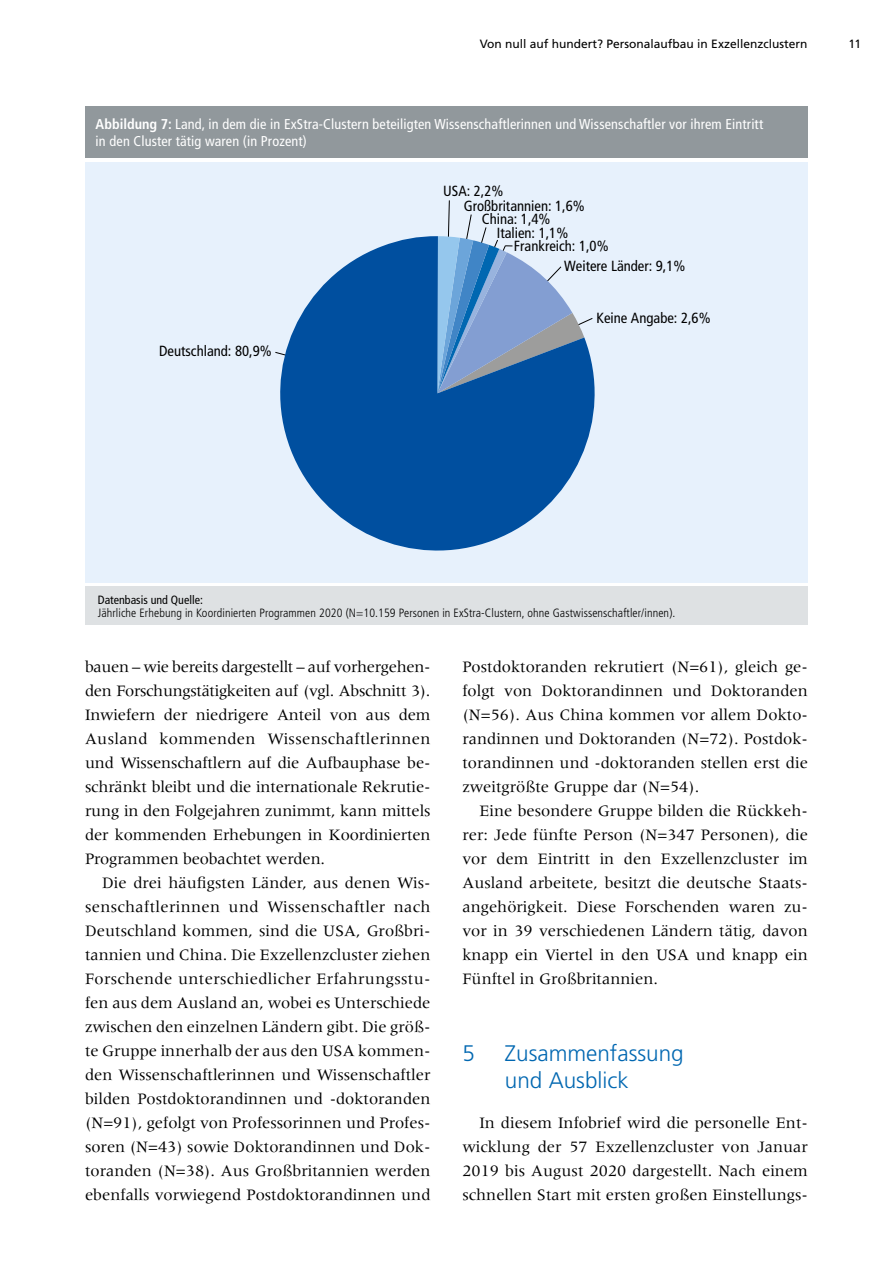
<style>
.page{position:relative;width:893px;height:1263px;background:#fff}
.page>*{position:absolute;margin:0;border:0;box-sizing:border-box;transform-origin:0 0}
.t1{font:300 22.5px/27px "Frutiger LT Std";color:#0067b1}
.t2{font:16.5px/24px "Meridien LT Std";letter-spacing:-.01em;color:#000;text-align:justify}
.t3{font:condensed 14.7px "Frutiger LT Std";color:#000}
.t4{font:condensed 14.25px/16.5px "Frutiger LT Std";letter-spacing:.01em;color:#fff}
.t5{font:300 condensed 12px "Frutiger LT Std";letter-spacing:.01em;color:#000}
.t6{font:12px "Frutiger LT Std";color:#000}
.t7{font:condensed 12px "Frutiger LT Std";color:#000}
.s1{font-weight:700}
</style>
<div class="page">
<div style="left:85px;top:162px;width:723px;height:421px;background:#e7f1fc"></div>
<svg style="left:448px;top:200px;width:39px;height:36px"></svg>
<svg style="left:275px;top:236px;width:320px;height:315px;fill:#004f9f"></svg>
<div style="left:85px;top:106px;width:723px;height:52px;background:#91989c"></div>
<div style="left:85px;top:587px;width:723px;height:38px;background:#dee1e3"></div>
<p class="t6" style="left:480px;top:37px;width:329px">Von null auf hundert? Personalaufbau in Exzellenzclustern</p>
<p class="t6" style="left:849px;top:37px;width:14px">11</p>
<p class="t4" style="left:96px;top:116px;width:669px"><span class="s1">Abbildung 7:</span> Land, in dem die in ExStra-Clustern beteiligten Wissenschaftlerinnen und Wissenschaftler vor ihrem Eintritt in den Cluster tätig waren (in Prozent)</p>
<p class="t3" style="left:159px;top:342px;width:114px">Deutschland: 80,9%</p>
<p class="t3" style="left:443px;top:183px;width:62px">USA: 2,2%</p>
<p class="t3" style="left:464px;top:197px;width:123px">Großbritannien: 1,6%</p>
<p class="t3" style="left:482px;top:210px;width:70px">China: 1,4%</p>
<p class="t3" style="left:497px;top:224px;width:73px">Italien: 1,1%</p>
<p class="t3" style="left:514px;top:237px;width:96px">Frankreich: 1,0%</p>
<p class="t3" style="left:564px;top:257px;width:123px">Weitere Länder: 9,1%</p>
<p class="t3" style="left:596px;top:309px;width:116px">Keine Angabe: 2,6%</p>
<p class="t7" style="left:98px;top:593px;width:107px">Datenbasis und Quelle:</p>
<p class="t5" style="left:98px;top:606px;width:579px">Jährliche Erhebung in Koordinierten Programmen 2020 (N=10.159 Personen in ExStra-Clustern, ohne Gastwissenschaftler/innen).</p>
<p class="t2" style="left:85px;top:655px;width:347px;text-align:left">bauen – wie bereits dargestellt – auf vorhergehen&shy;den Forschungstätigkeiten auf (vgl. Abschnitt 3).<br>Inwiefern der niedrigere Anteil von aus dem Ausland kommenden Wissenschaftlerinnen und Wissenschaftlern auf die Aufbauphase be&shy;schränkt bleibt und die internationale Rekrutie&shy;rung in den Folgejahren zunimmt, kann mittels der kommenden Erhebungen in Koordinierten Programmen beobachtet werden.</p>
<p class="t2" style="left:85px;top:871px;width:347px;text-indent:17px">Die drei häufigsten Länder, aus denen Wis&shy;senschaftlerinnen und Wissenschaftler nach Deutschland kommen, sind die USA, Großbri&shy;tannien und China. Die Exzellenzcluster ziehen Forschende unterschiedlicher Erfahrungsstu&shy;fen aus dem Ausland an, wobei es Unterschiede zwischen den einzelnen Ländern gibt. Die größ&shy;te Gruppe innerhalb der aus den USA kommen&shy;den Wissenschaftlerinnen und Wissenschaftler bilden Postdoktorandinnen und -doktoranden (N=91), gefolgt von Professorinnen und Profes&shy;soren (N=43) sowie Doktorandinnen und Dok&shy;toranden (N=38). Aus Großbritannien werden ebenfalls vorwiegend Postdoktorandinnen und</p>
<p class="t2" style="left:462px;top:655px;width:347px">Postdoktoranden rekrutiert (N=61), gleich ge&shy;folgt von Doktorandinnen und Doktoranden (N=56). Aus China kommen vor allem Dokto&shy;randinnen und Doktoranden (N=72). Postdok&shy;torandinnen und -doktoranden stellen erst die zweitgrößte Gruppe dar (N=54).</p>
<p class="t2" style="left:462px;top:799px;width:347px;text-indent:17px">Eine besondere Gruppe bilden die Rückkeh&shy;rer: Jede fünfte Person (N=347 Personen), die vor dem Eintritt in den Exzellenzcluster im Ausland arbeitete, besitzt die deutsche Staats&shy;angehörigkeit. Diese Forschenden waren zu&shy;vor in 39 verschiedenen Ländern tätig, davon knapp ein Viertel in den USA und knapp ein Fünftel in Großbritannien.</p>
<h1 class="t1" style="left:462px;top:1040px;width:14px">5</h1>
<h1 class="t1" style="left:505px;top:1040px;width:180px">Zusammenfassung und Ausblick</h1>
<p class="t2" style="left:462px;top:1111px;width:347px;text-indent:17px">In diesem Infobrief wird die personelle Ent&shy;wicklung der 57 Exzellenzcluster von Januar 2019 bis August 2020 dargestellt. Nach einem schnellen Start mit ersten großen Einstellungs-</p>
</div>
